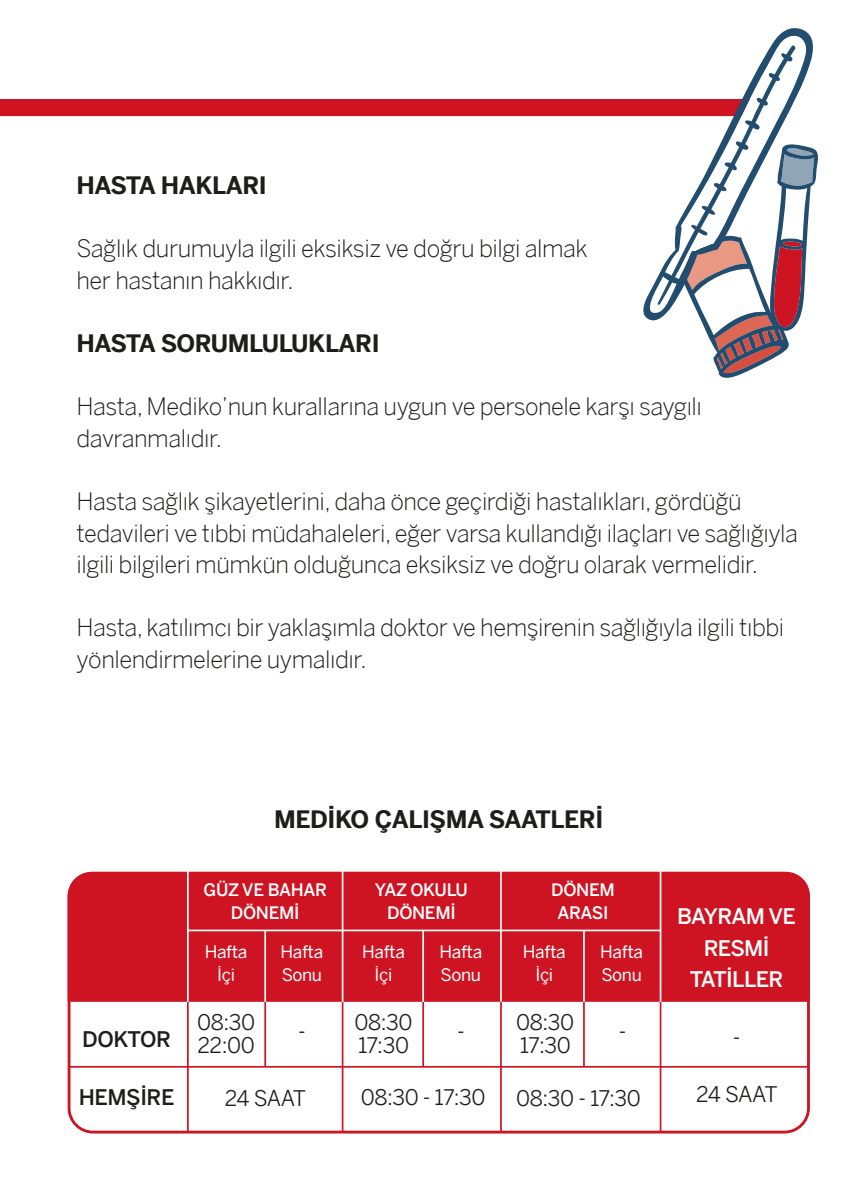
<style>
.page{position:relative;width:851px;height:1191px;background:#fff}
.page>*{position:absolute;margin:0;border:0;box-sizing:border-box;transform-origin:0 0}
.t1{font:24px/31.6px "Benton Sans TRU Lig";letter-spacing:-.02em;color:#1d1d1b}
.t2{font:24px "Benton Sans TRU Bol";letter-spacing:-.02em;color:#1d1d1b}
.t3{font:21.6px/23px "Benton Sans TRU Boo";letter-spacing:-.02em;color:#1d1d1b}
.t4{font:21.6px/31.6px "Benton Sans TRU Med";letter-spacing:-.03em;color:#fff;text-align:center}
.t5{font:21.6px "Benton Sans TRU Med";letter-spacing:-.02em;color:#1d1d1b}
.t6{font:17.2px/23px "Benton Sans TRU Reg";letter-spacing:-.02em;color:#fff;text-align:center}
.t7{font:17.2px/23px "Benton Sans TRU Med";letter-spacing:-.02em;color:#fff;text-align:center}
</style>
<div class="page">
<svg style="left:0;top:99px;width:818px;height:279px"></svg>
<svg style="left:637px;top:28px;width:178px;height:296px"></svg>
<div style="left:67px;top:871px;width:743px;height:132px;background:#ce1422"></div>
<div style="left:68px;top:872px;width:741px;height:261px;border:3px solid #ce1422;border-radius:24px"></div>
<hr style="left:69px;top:1000px;width:739px;height:1px;background:#ce1422">
<hr style="left:69px;top:1066px;width:739px;height:1px;background:#ce1422">
<hr style="left:188px;top:929px;width:472px;height:2px;background:#fff">
<hr style="left:342px;top:870px;width:1px;height:132px;background:#fff">
<hr style="left:264px;top:930px;width:2px;height:72px;background:#fff">
<hr style="left:422px;top:930px;width:2px;height:72px;background:#fff">
<hr style="left:583px;top:930px;width:1px;height:72px;background:#fff">
<hr style="left:187px;top:870px;width:2px;height:132px;background:#fff">
<hr style="left:500px;top:870px;width:1px;height:132px;background:#fff">
<hr style="left:659px;top:870px;width:2px;height:132px;background:#fff">
<hr style="left:342px;top:1002px;width:1px;height:130px;background:#ce1422">
<hr style="left:264px;top:1002px;width:2px;height:64px;background:#ce1422">
<hr style="left:422px;top:1002px;width:2px;height:64px;background:#ce1422">
<hr style="left:583px;top:1001px;width:1px;height:65px;background:#ce1422">
<hr style="left:500px;top:1001px;width:1px;height:131px;background:#ce1422">
<hr style="left:187px;top:1002px;width:2px;height:130px;background:#ce1422">
<hr style="left:659px;top:1002px;width:2px;height:130px;background:#ce1422">
<p class="t2" style="left:76px;top:171px;width:192px">HASTA HAKLARI</p>
<p class="t1" style="left:76px;top:233px;width:513px">Sağlık durumuyla ilgili eksiksiz ve doğru bilgi almak her hastanın hakkıdır.</p>
<p class="t2" style="left:76px;top:329px;width:304px">HASTA SORUMLULUKLARI</p>
<p class="t1" style="left:76px;top:391px;width:627px">Hasta, Mediko’nun kurallarına uygun ve personele karşı saygılı davranmalıdır.</p>
<p class="t1" style="left:76px;top:485px;width:723px">Hasta sağlık şikayetlerini, daha önce geçirdiği hastalıkları, gördüğü tedavileri ve tıbbi müdahaleleri, eğer varsa kullandığı ilaçları ve sağlığıyla ilgili bilgileri mümkün olduğunca eksiksiz ve doğru olarak vermelidir.</p>
<p class="t1" style="left:76px;top:612px;width:709px">Hasta, katılımcı bir yaklaşımla doktor ve hemşirenin sağlığıyla ilgili tıbbi yönlendirmelerine uymalıdır.</p>
<p class="t2" style="left:274px;top:804px;width:330px">MEDİKO ÇALIŞMA SAATLERİ</p>
<p class="t7" style="left:203px;top:878px;width:125px">GÜZ VE BAHAR<br>DÖNEMİ</p>
<p class="t7" style="left:375px;top:878px;width:95px">YAZ OKULU<br>DÖNEMİ</p>
<p class="t7" style="left:551px;top:878px;width:65px">DÖNEM<br>ARASI</p>
<p class="t6" style="left:205px;top:939px;width:44px">Hafta<br>İçi</p>
<p class="t6" style="left:280px;top:939px;width:44px;text-align:left">Hafta<br>Sonu</p>
<p class="t6" style="left:362px;top:939px;width:44px">Hafta<br>İçi</p>
<p class="t6" style="left:439px;top:939px;width:44px;text-align:left">Hafta<br>Sonu</p>
<p class="t6" style="left:523px;top:939px;width:44px">Hafta<br>İçi</p>
<p class="t6" style="left:600px;top:939px;width:44px;text-align:left">Hafta<br>Sonu</p>
<p class="t3" style="left:197px;top:1010px;width:60px">08:30<br>22:00</p>
<p class="t3" style="left:354px;top:1010px;width:60px">08:30<br>17:30</p>
<p class="t3" style="left:516px;top:1010px;width:60px">08:30<br>17:30</p>
<p class="t5" style="left:82px;top:1026px;width:90px">DOKTOR</p>
<p class="t3" style="left:298px;top:1020px;width:9px">-</p>
<p class="t3" style="left:457px;top:1020px;width:9px">-</p>
<p class="t5" style="left:79px;top:1084px;width:97px">HEMŞİRE</p>
<p class="t3" style="left:225px;top:1086px;width:83px">24 SAAT</p>
<p class="t3" style="left:516px;top:1086px;width:126px">08:30 - 17:30</p>
<p class="t3" style="left:618px;top:1020px;width:9px">-</p>
<p class="t3" style="left:361px;top:1085px;width:126px">08:30 - 17:30</p>
<p class="t4" style="left:677px;top:900px;width:120px">BAYRAM VE<br>RESMİ<br>TATİLLER</p>
<p class="t3" style="left:732px;top:1025px;width:9px">-</p>
<p class="t3" style="left:696px;top:1082px;width:83px">24 SAAT</p>
</div>
